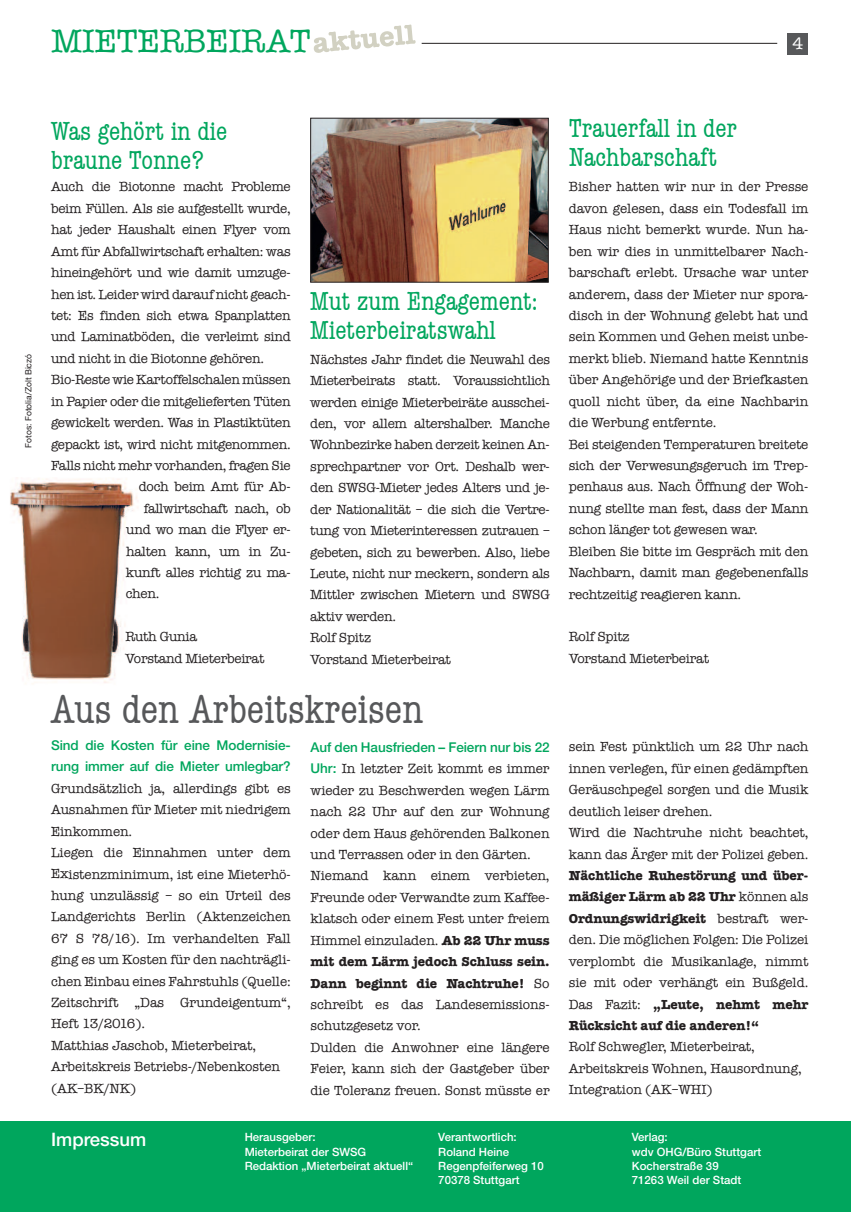
<style>
.page{position:relative;width:851px;height:1212px;background:#fff}
.page>*{position:absolute;margin:0;border:0;box-sizing:border-box;transform-origin:0 0}
.t1{font:condensed 42px "American Typewriter";letter-spacing:-.005em;color:#57585a}
.t2{font:32.85px "American Typewriter";color:#00a65d}
.t3{font:condensed 27px/28.5px "American Typewriter";letter-spacing:-.005em;color:#00a65d}
.t4{font:500 18.6px "Helvetica Neue LT";color:#fff}
.t5{font:17.1px "American Typewriter";color:#fff}
.t6{font:13.5px/21.5px "American Typewriter";letter-spacing:-.01em;color:#231f20}
.t7{font:500 13.5px/21.5px "Helvetica Neue";letter-spacing:-.005em;color:#00a65d}
.t8{font:500 11.4px/14.2px "Helvetica Neue LT";color:#fff}
.t9{font:8.55px "Helvetica Neue LT";color:#231f20}
.s1{font-family:"Helvetica Neue";font-weight:500;color:#00a65d}
.s2{font-weight:700}
</style>
<div class="page">
<img style="left:312px;top:120px;width:234px;height:160px">
<div style="left:310px;top:118px;width:238px;height:164px;border:1px solid #231f20"></div>
<img style="left:10px;top:478px;width:128px;height:205px">
<div style="left:0;top:1121px;width:850px;height:91px;background:#00a65d"></div>
<div style="left:787px;top:33px;width:20px;height:22px;background:#57585a"></div>
<hr style="left:421px;top:43px;width:356px;height:1px;background:#231f20">
<svg style="left:313px;top:25px;width:102px;height:28px"></svg>
<h2 class="t2" style="left:51px;top:22px;width:261px">MIeteRBeIRAt</h2>
<p class="t5" style="left:792px;top:34px;width:12px">4</p>
<p class="t9" style="left:26px;top:448px;width:95px;rotate:-90deg">Fotos: Fotolia/Zolt Biczó</p>
<h3 class="t3" style="left:51px;top:117px;width:178px">Was gehört in die braune Tonne?</h3>
<p class="t6" style="left:51px;top:176px;width:241px">Auch die Biotonne macht Probleme</p>
<p class="t6" style="left:51px;top:198px;width:241px">beim Füllen. Als sie aufgestellt wurde,</p>
<p class="t6" style="left:51px;top:219px;width:241px">hat jeder Haushalt einen Flyer vom</p>
<p class="t6" style="left:51px;top:241px;width:241px">Amt für Abfallwirtschaft erhalten: was</p>
<p class="t6" style="left:51px;top:262px;width:241px">hineingehört und wie damit umzuge-</p>
<p class="t6" style="left:51px;top:283px;width:241px">hen ist. Leider wird darauf nicht geach-</p>
<p class="t6" style="left:51px;top:305px;width:241px">tet: es finden sich etwa Spanplatten</p>
<p class="t6" style="left:51px;top:326px;width:241px">und Laminatböden, die verleimt sind</p>
<p class="t6" style="left:51px;top:348px;width:214px">und nicht in die Biotonne gehören.</p>
<p class="t6" style="left:51px;top:369px;width:241px">Bio-Reste wie Kartoffelschalen müssen</p>
<p class="t6" style="left:51px;top:390px;width:241px">in Papier oder die mitgelieferten tüten</p>
<p class="t6" style="left:51px;top:412px;width:241px">gewickelt werden. Was in Plastiktüten</p>
<p class="t6" style="left:51px;top:433px;width:241px">gepackt ist, wird nicht mitgenommen.</p>
<p class="t6" style="left:51px;top:455px;width:241px">Falls nicht mehr vorhanden, fragen Sie</p>
<p class="t6" style="left:139px;top:476px;width:153px">doch beim Amt für Ab-</p>
<p class="t6" style="left:144px;top:498px;width:148px">fallwirtschaft nach, ob</p>
<p class="t6" style="left:126px;top:519px;width:166px">und wo man die Flyer er-</p>
<p class="t6" style="left:126px;top:540px;width:166px">halten kann, um in Zu-</p>
<p class="t6" style="left:126px;top:562px;width:166px">kunft alles richtig zu ma-</p>
<p class="t6" style="left:126px;top:583px;width:35px">chen.</p>
<p class="t6" style="left:125px;top:626px;width:140px">Ruth Gunia<br>Vorstand Mieterbeirat</p>
<h3 class="t3" style="left:310px;top:287px;width:229px">Mut zum Engagement:<br>Mieterbeiratswahl</h3>
<p class="t6" style="left:310px;top:349px;width:241px">Nächstes Jahr findet die Neuwahl des Mieterbeirats statt. Voraussichtlich werden einige Mieterbeiräte ausschei&shy;den, vor allem altershalber. Manche Wohnbezirke haben derzeit keinen An&shy;sprechpartner vor Ort. Deshalb wer&shy;den SWSG-Mieter jedes Alters und je&shy;der Nationalität – die sich die Vertre&shy;tung von Mieterinteressen zutrauen – gebeten, sich zu bewerben. Also, liebe Leute, nicht nur meckern, sondern als Mittler zwischen Mietern und SWSG aktiv werden.<br>Rolf Spitz<br>Vorstand Mieterbeirat</p>
<h1 class="t1" style="left:51px;top:686px;width:373px">Aus den Arbeitskreisen</h1>
<p class="t7" style="left:51px;top:736px;width:241px">Sind die Kosten für eine Modernisie&shy;rung immer auf die Mieter umlegbar?</p>
<p class="t6" style="left:51px;top:778px;width:241px">Grundsätzlich ja, allerdings gibt es<br>Ausnahmen für Mieter mit niedrigem einkommen.<br>Liegen die einnahmen unter dem existenzminimum, ist eine Mieterhö&shy;hung unzulässig – so ein Urteil des<br>Landgerichts Berlin (Aktenzeichen<br>67 S 78/16). Im verhandelten Fall ging es um Kosten für den nachträgli&shy;chen einbau eines Fahrstuhls (Quelle:<br>Zeitschrift „Das Grundeigentum“,<br>Heft 13/2016).<br>Matthias Jaschob, Mieterbeirat,<br>Arbeitskreis Betriebs-/Nebenkosten (AK–BK/NK)</p>
<p class="t7" style="left:310px;top:738px;width:240px">Auf den Hausfrieden – Feiern nur bis 22</p>
<p class="t6" style="left:310px;top:758px;width:240px"><span class="s1">Uhr:</span> In letzter Zeit kommt es immer wieder zu Beschwerden wegen Lärm nach 22 Uhr auf den zur Wohnung oder dem Haus gehörenden Balkonen und terrassen oder in den Gärten.<br>Niemand kann einem verbieten,<br>Freunde oder Verwandte zum Kaffee&shy;klatsch oder einem Fest unter freiem<br>Himmel einzuladen. <span class="s2">Ab 22 Uhr muss mit dem Lärm jedoch Schluss sein.<br>Dann beginnt die Nachtruhe!</span> So schreibt es das Landesemissions&shy;schutzgesetz vor.<br>Dulden die Anwohner eine längere<br>Feier, kann sich der Gastgeber über die toleranz freuen. Sonst müsste er</p>
<h3 class="t3" style="left:568px;top:114px;width:170px">Trauerfall in der<br>Nachbarschaft</h3>
<p class="t6" style="left:568px;top:176px;width:241px">Bisher hatten wir nur in der Presse davon gelesen, dass ein todesfall im Haus nicht bemerkt wurde. Nun ha&shy;ben wir dies in unmittelbarer Nach&shy;barschaft erlebt. Ursache war unter anderem, dass der Mieter nur spora&shy;disch in der Wohnung gelebt hat und sein Kommen und Gehen meist unbe&shy;merkt blieb. Niemand hatte Kenntnis über Angehörige und der Briefkasten quoll nicht über, da eine Nachbarin die Werbung entfernte.<br>Bei steigenden temperaturen breitete sich der Verwesungsgeruch im trep&shy;penhaus aus. Nach Öffnung der Woh&shy;nung stellte man fest, dass der Mann schon länger tot gewesen war.<br>Bleiben Sie bitte im Gespräch mit den Nachbarn, damit man gegebenenfalls rechtzeitig reagieren kann.</p>
<p class="t6" style="left:568px;top:626px;width:142px">Rolf Spitz<br>Vorstand Mieterbeirat</p>
<p class="t6" style="left:568px;top:736px;width:241px">sein Fest pünktlich um 22 Uhr nach innen verlegen, für einen gedämpften Geräuschpegel sorgen und die Musik deutlich leiser drehen.<br>Wird die Nachtruhe nicht beachtet, kann das Ärger mit der Polizei geben.</p>
<p class="t6" style="left:568px;top:865px;width:241px;text-align:justify"><span class="s2">Nächtliche Ruhestörung und über&shy;mäßiger Lärm ab 22 Uhr</span> können als <span class="s2">Ordnungswidrigkeit</span> bestraft wer&shy;den. Die möglichen Folgen: Die Polizei verplombt die Musikanlage, nimmt sie mit oder verhängt ein Bußgeld.<br>Das Fazit: <span class="s2">„Leute, nehmt mehr Rücksicht auf die anderen!“</span></p>
<p class="t6" style="left:568px;top:1036px;width:234px">Rolf Schwegler, Mieterbeirat,<br>Arbeitskreis Wohnen, Hausordnung,<br>Integration (AK–WHI)</p>
<h3 class="t4" style="left:51px;top:1133px;width:97px">Impressum</h3>
<p class="t8" style="left:245px;top:1131px;width:170px">Herausgeber:<br>Mieterbeirat der SWSG<br>Redaktion „Mieterbeirat aktuell“</p>
<p class="t8" style="left:438px;top:1131px;width:107px">Verantwortlich:<br>Roland Heine<br>Regenpfeiferweg 10<br>70378 Stuttgart</p>
<p class="t8" style="left:632px;top:1131px;width:131px">Verlag:<br>wdv OHG/Büro Stuttgart<br>Kocherstraße 39<br>71263 Weil der Stadt</p>
</div>
